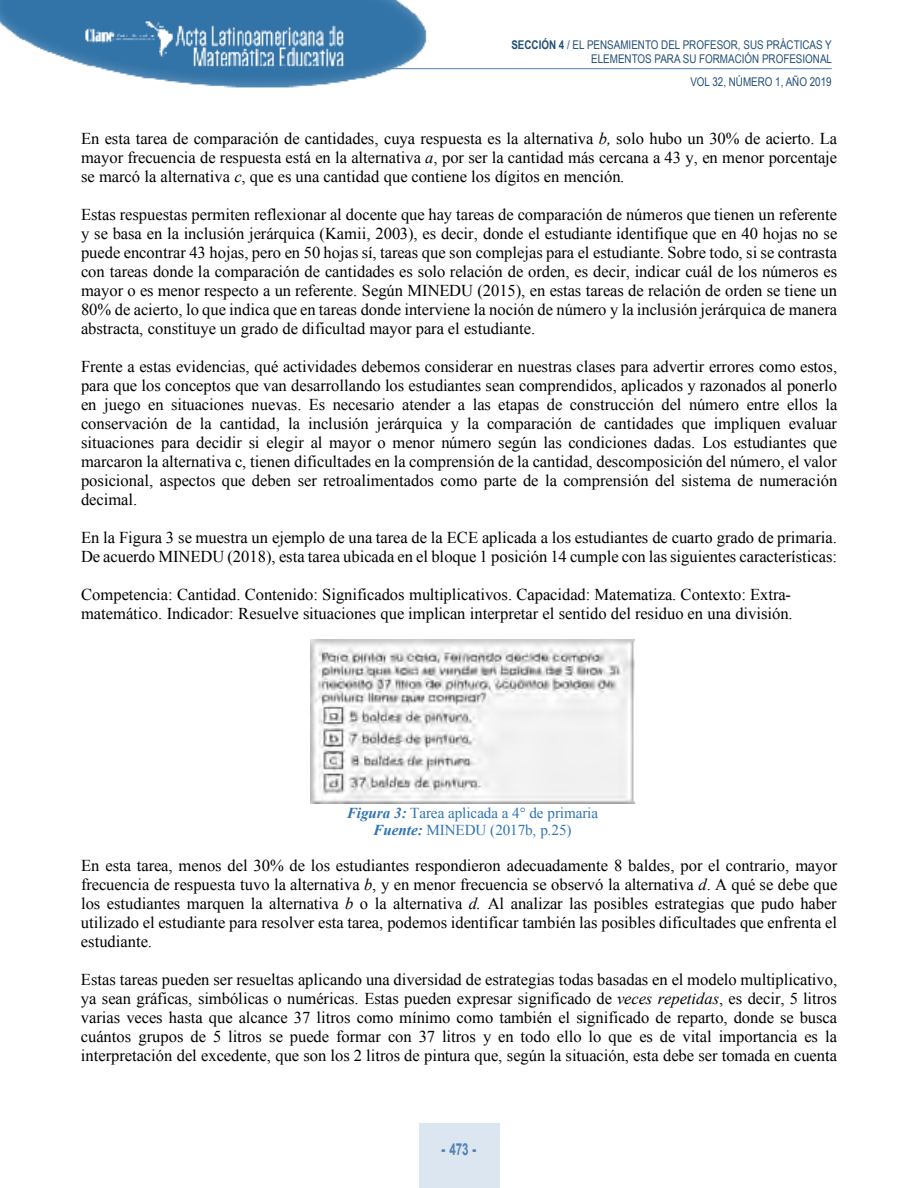
<style>
.page{position:relative;width:918px;height:1188px;background:#fff}
.page>*{position:absolute;margin:0;border:0;box-sizing:border-box;transform-origin:0 0}
.t1{font:16.5px/18.9px "Times New Roman";color:#000;text-align:justify}
.t2{font:700 16.5px "Arial";color:#4f80b4;scale:.7 1}
.t3{font:15.15px/17.2px "Times New Roman";color:#2e74b5;text-align:center}
.t4{font:12px/14.4px "Arial Narrow";color:#214f77;text-align:right}
.s1{font-weight:700}
.s2{font-style:italic}
.s3{font-weight:700;font-style:italic}
.s4{font-weight:900}
</style>
<div class="page">
<img style="left:0;top:0;width:435px;height:88px">
<hr style="left:389px;top:68px;width:443px;height:1px;background:#4f80b4">
<div style="left:419px;top:1123px;width:80px;height:65px;background:#dce6f0"></div>
<img style="left:310px;top:640px;width:325px;height:164px">
<p class="t4" style="left:511px;top:37px;width:322px"><span class="s1">SECCIÓN 4</span> / EL PENSAMIENTO DEL PROFESOR, SUS PRÁCTICAS Y<br>ELEMENTOS PARA SU FORMACIÓN PROFESIONAL</p>
<p class="t4" style="left:690px;top:75px;width:143px">VOL 32, NÚMERO 1, AÑO 2019</p>
<p class="t1" style="left:81px;top:129px;width:758px">En esta tarea de comparación de cantidades, cuya respuesta es la alternativa <span class="s2">b,</span> solo hubo un 30% de acierto. La mayor frecuencia de respuesta está en la alternativa <span class="s2">a</span>, por ser la cantidad más cercana a 43 y, en menor porcentaje se marcó la alternativa <span class="s2">c</span>, que es una cantidad que contiene los dígitos en mención.</p>
<p class="t1" style="left:81px;top:205px;width:758px">Estas respuestas permiten reflexionar al docente que hay tareas de comparación de números que tienen un referente y se basa en la inclusión jerárquica (Kamii, 2003), es decir, donde el estudiante identifique que en 40 hojas no se puede encontrar 43 hojas, pero en 50 hojas sí, tareas que son complejas para el estudiante. Sobre todo, si se contrasta con tareas donde la comparación de cantidades es solo relación de orden, es decir, indicar cuál de los números es mayor o es menor respecto a un referente. Según MINEDU (2015), en estas tareas de relación de orden se tiene un 80% de acierto, lo que indica que en tareas donde interviene la noción de número y la inclusión jerárquica de manera abstracta, constituye un grado de dificultad mayor para el estudiante.</p>
<p class="t1" style="left:81px;top:357px;width:758px">Frente a estas evidencias, qué actividades debemos considerar en nuestras clases para advertir errores como estos, para que los conceptos que van desarrollando los estudiantes sean comprendidos, aplicados y razonados al ponerlo en juego en situaciones nuevas. Es necesario atender a las etapas de construcción del número entre ellos la conservación de la cantidad, la inclusión jerárquica y la comparación de cantidades que impliquen evaluar situaciones para decidir si elegir al mayor o menor número según las condiciones dadas. Los estudiantes que marcaron la alternativa c, tienen dificultades en la comprensión de la cantidad, descomposición del número, el valor posicional, aspectos que deben ser retroalimentados como parte de la comprensión del sistema de numeración decimal.</p>
<p class="t1" style="left:81px;top:528px;width:758px">En la Figura 3 se muestra un ejemplo de una tarea de la ECE aplicada a los estudiantes de cuarto grado de primaria.<br>De acuerdo MINEDU (2018), esta tarea ubicada en el bloque 1 posición 14 cumple con las siguientes características:</p>
<p class="t1" style="left:81px;top:585px;width:713px">Competencia: Cantidad. Contenido: Significados multiplicativos. Capacidad: Matematiza. Contexto: Extra&shy;matemático. Indicador: Resuelve situaciones que implican interpretar el sentido del residuo en una división.</p>
<p class="t3" style="left:347px;top:804px;width:253px"><span class="s3">Figura 3:</span> Tarea aplicada a 4° de primaria<br><span class="s3">Fuente:</span> MINEDU (2017b, p.25)</p>
<p class="t1" style="left:81px;top:856px;width:758px">En esta tarea, menos del 30% de los estudiantes respondieron adecuadamente 8 baldes, por el contrario, mayor frecuencia de respuesta tuvo la alternativa <span class="s2">b</span>, y en menor frecuencia se observó la alternativa <span class="s2">d</span>. A qué se debe que los estudiantes marquen la alternativa <span class="s2">b</span> o la alternativa <span class="s2">d.</span> Al analizar las posibles estrategias que pudo haber utilizado el estudiante para resolver esta tarea, podemos identificar también las posibles dificultades que enfrenta el estudiante.</p>
<p class="t1" style="left:81px;top:969px;width:758px">Estas tareas pueden ser resueltas aplicando una diversidad de estrategias todas basadas en el modelo multiplicativo, ya sean gráficas, simbólicas o numéricas. Estas pueden expresar significado de <span class="s2">veces repetidas</span>, es decir, 5 litros varias veces hasta que alcance 37 litros como mínimo como también el significado de reparto, donde se busca cuántos grupos de 5 litros se puede formar con 37 litros y en todo ello lo que es de vital importancia es la interpretación del excedente, que son los 2 litros de pintura que, según la situación, esta debe ser tomada en cuenta</p>
<p class="t2" style="left:442px;top:1140px;width:51px"><span class="s4">-</span> 473 <span class="s4">-</span></p>
</div>
